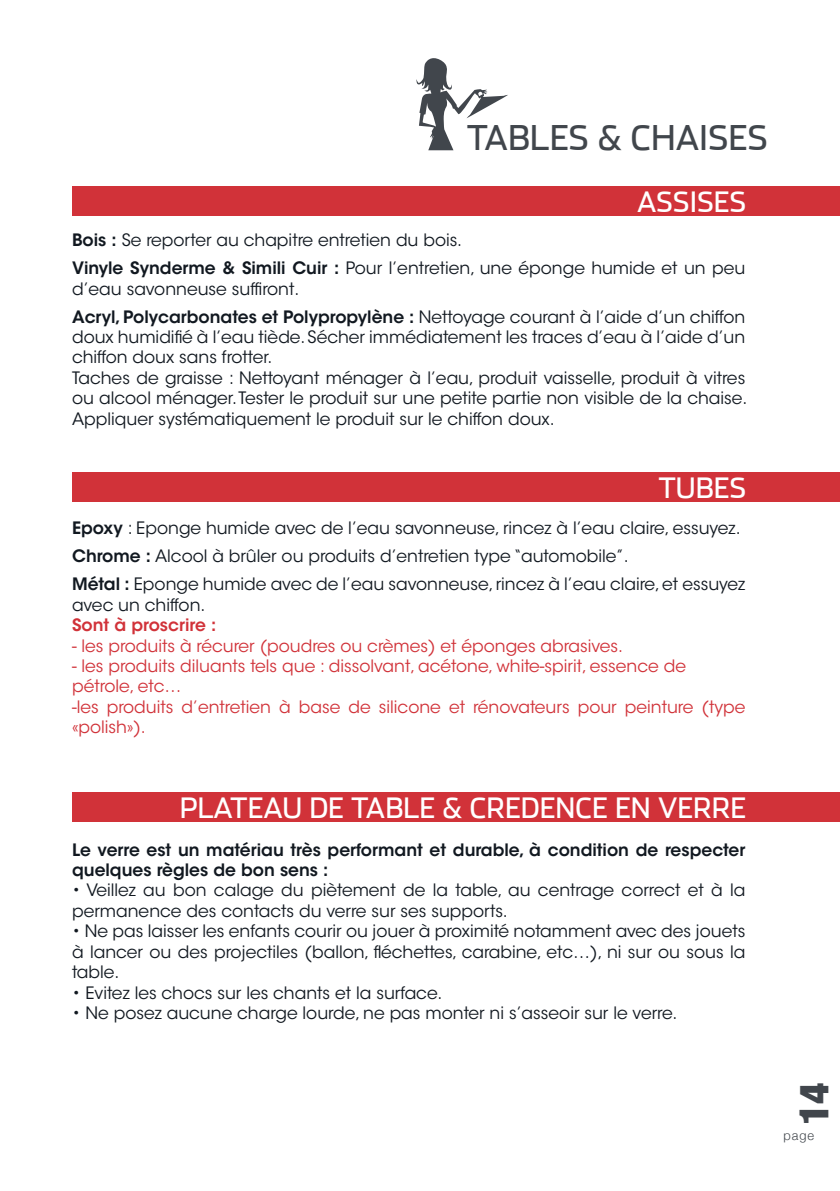
<style>
.page{position:relative;width:840px;height:1191px;background:#fff}
.page>*{position:absolute;margin:0;border:0;box-sizing:border-box;transform-origin:0 0}
.t1{font:900 condensed 41px "Helvetica Neue";color:#41464c}
.t2{font:34px "Stainless";color:#41464c}
.t3{font:28px "Stainless";color:#fff}
.t4{font:17px/20.4px "ITC Avant Garde Std";color:#111820}
.t5{font:17px/20.4px "ITC Avant Garde Std";color:#d13239}
.t6{font:600 17px/20.4px "ITC Avant Garde Std";color:#111820}
.t7{font:600 17px "ITC Avant Garde Std";color:#d13239}
.t8{font:300 12.8px "Helvetica Neue";color:#41464c}
.s1{font-weight:600}
</style>
<div class="page">
<svg style="left:416px;top:58px;width:92px;height:92px"></svg>
<div style="left:72px;top:186px;width:767px;height:29px;background:#d13239"></div>
<div style="left:72px;top:473px;width:767px;height:29px;background:#d13239"></div>
<div style="left:72px;top:792px;width:767px;height:29px;background:#d13239"></div>
<h2 class="t2" style="left:466px;top:118px;width:302px">TABLES &amp; CHAISES</h2>
<h3 class="t3" style="left:637px;top:185px;width:110px">ASSISES</h3>
<p class="t4" style="left:72px;top:226px;width:674px;line-height:28px"><span class="s1">Bois :</span> Se reporter au chapitre entretien du bois.<br><span class="s1">Vinyle Synderme &amp; Simili Cuir :</span> Pour l’entretien, une éponge humide et un peu</p>
<p class="t4" style="left:72px;top:275px;width:674px;line-height:28px">d’eau savonneuse suffiront.<br><span class="s1">Acryl, Polycarbonates et Polypropylène :</span> Nettoyage courant à l’aide d’un chiffon</p>
<p class="t4" style="left:72px;top:327px;width:676px">doux humidifié à l’eau tiède. Sécher immédiatement les traces d’eau à l’aide d’un chiffon doux sans frotter.<br>Taches de graisse : Nettoyant ménager à l’eau, produit vaisselle, produit à vitres ou alcool ménager. Tester le produit sur une petite partie non visible de la chaise.<br>Appliquer systématiquement le produit sur le chiffon doux.</p>
<h3 class="t3" style="left:658px;top:471px;width:89px">TUBES</h3>
<p class="t4" style="left:72px;top:514px;width:674px;line-height:28px"><span class="s1">Epoxy</span> : Eponge humide avec de l’eau savonneuse, rincez à l’eau claire, essuyez.<br><span class="s1">Chrome :</span> Alcool à brûler ou produits d’entretien type “automobile”.<br><span class="s1">Métal :</span> Eponge humide avec de l’eau savonneuse, rincez à l’eau claire, et essuyez</p>
<p class="t4" style="left:72px;top:594px;width:135px">avec un chiffon.</p>
<p class="t7" style="left:72px;top:614px;width:146px">Sont à proscrire :</p>
<p class="t5" style="left:72px;top:635px;width:552px">- les produits à récurer (poudres ou crèmes) et éponges abrasives.</p>
<p class="t5" style="left:72px;top:656px;width:674px">- les produits diluants tels que : dissolvant, acétone, white-spirit, essence de pétrole, etc…<br>-les produits d’entretien à base de silicone et rénovateurs pour peinture (type «polish»).</p>
<h3 class="t3" style="left:180px;top:791px;width:567px">PLATEAU DE TABLE &amp; CREDENCE EN VERRE</h3>
<p class="t6" style="left:72px;top:839px;width:674px">Le verre est un matériau très performant et durable, à condition de respecter quelques règles de bon sens :</p>
<p class="t4" style="left:72px;top:880px;width:674px">• Veillez au bon calage du piètement de la table, au centrage correct et à la permanence des contacts du verre sur ses supports.</p>
<p class="t4" style="left:72px;top:921px;width:674px;text-align:justify">• Ne pas laisser les enfants courir ou jouer à proximité notamment avec des jouets à lancer ou des projectiles (ballon, fléchettes, carabine, etc…), ni sur ou sous la table.</p>
<p class="t4" style="left:72px;top:982px;width:372px">• Evitez les chocs sur les chants et la surface.</p>
<p class="t4" style="left:72px;top:1002px;width:606px">• Ne posez aucune charge lourde, ne pas monter ni s’asseoir sur le verre.</p>
<h1 class="t1" style="left:779px;top:1125px;width:44px;rotate:-90deg">14</h1>
<p class="t8" style="left:783px;top:1125px;width:32px">page</p>
</div>
